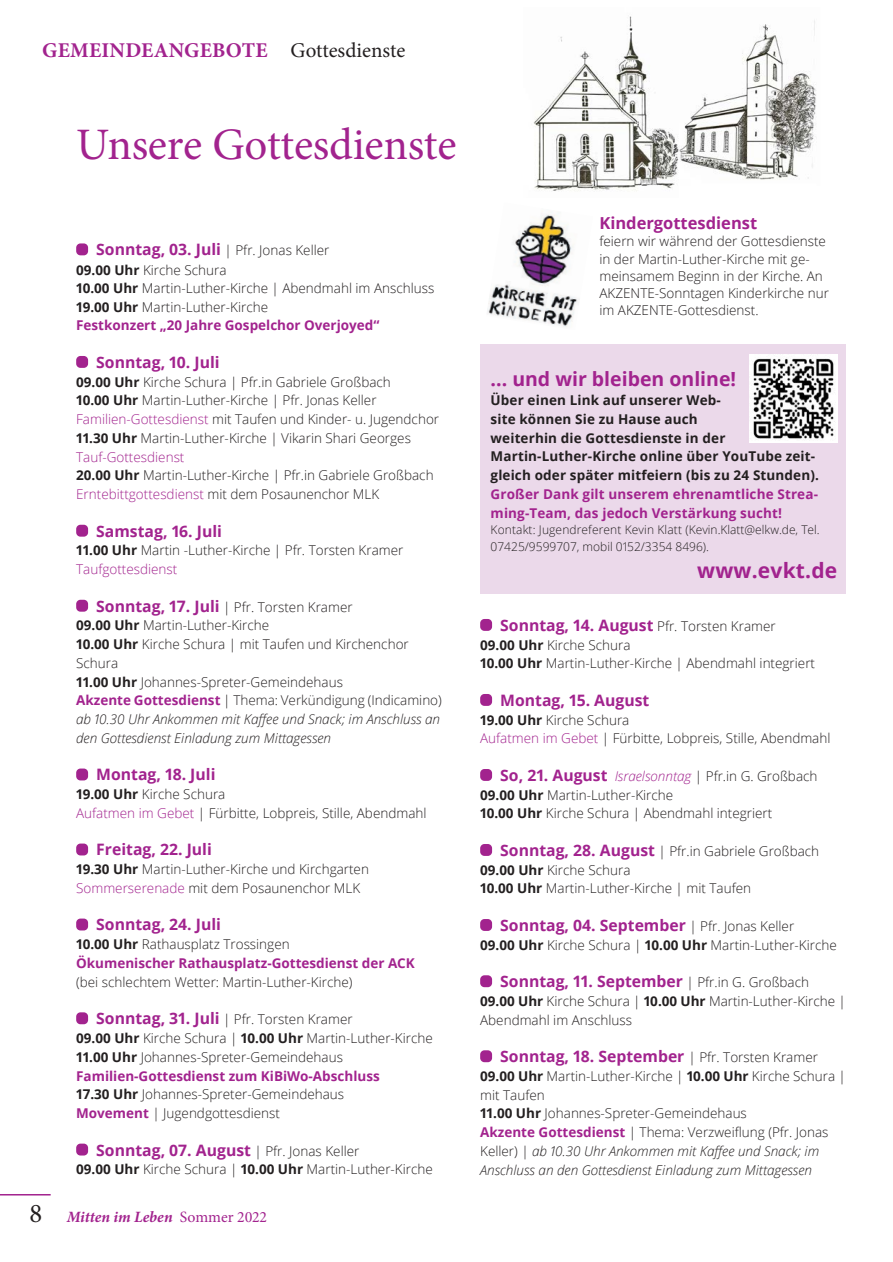
<style>
.page{position:relative;width:893px;height:1262px;background:#fff}
.page>*{position:absolute;margin:0;border:0;box-sizing:border-box;transform-origin:0 0}
.t1{font:45px "Minion Pro";letter-spacing:-.005em;color:#a2238e}
.t2{font:27px "Minion Pro";color:#231f20}
.t3{font:700 21px "Minion Pro";letter-spacing:.01em;color:#a2238e}
.t4{font:700 21px "Open Sans";letter-spacing:.01em;color:#a2238e}
.t5{font:700 19.5px "Open Sans";color:#a2238e}
.t6{font:700 16.5px "Open Sans";color:#a2238e}
.t7{font:700 15.75px "Open Sans";color:#a2238e}
.t8{font:italic 700 15.75px "Minion Pro";color:#a2238e}
.t9{font:300 13.5px/18.8px "Open Sans";color:#231f20}
.t10{font:700 13.5px/18.8px "Open Sans";letter-spacing:.01em;color:#231f20}
.t11{font:700 13.5px/18.8px "Open Sans";letter-spacing:.01em;color:#a2238e}
.t12{font:300 12px/16.5px "Open Sans";color:#231f20}
.s1{font-weight:400;color:#231f20}
.s2{font-weight:700;font-size:15.75px;color:#a2238e}
.s3{font-weight:700}
.s4{font-weight:700;color:#a2238e}
.s5{color:#a2238e}
.s6{font-style:italic}
.s7{color:#231f20}
.s8{font-weight:300;color:#231f20}
.s9{font-weight:300;font-size:13.5px;color:#231f20}
.s10{font-weight:400;font-style:normal}
.s11{font-style:italic;color:#a2238e}
</style>
<div class="page">
<hr style="left:0;top:1194px;width:51px;height:1px;background:#a2238e">
<div style="left:76px;top:243px;width:12px;height:12px;background:#a2238e;border-radius:4px"></div>
<div style="left:76px;top:356px;width:12px;height:12px;background:#a2238e;border-radius:4px"></div>
<div style="left:76px;top:525px;width:12px;height:12px;background:#a2238e;border-radius:4px"></div>
<div style="left:76px;top:600px;width:12px;height:12px;background:#a2238e;border-radius:4px"></div>
<div style="left:76px;top:768px;width:12px;height:12px;background:#a2238e;border-radius:4px"></div>
<div style="left:76px;top:843px;width:12px;height:12px;background:#a2238e;border-radius:4px"></div>
<div style="left:76px;top:918px;width:12px;height:12px;background:#a2238e;border-radius:4px"></div>
<div style="left:76px;top:1012px;width:12px;height:12px;background:#a2238e;border-radius:4px"></div>
<div style="left:76px;top:1143px;width:12px;height:12px;background:#a2238e;border-radius:4px"></div>
<div style="left:480px;top:619px;width:12px;height:12px;background:#a2238e;border-radius:4px"></div>
<div style="left:480px;top:694px;width:12px;height:12px;background:#a2238e;border-radius:4px"></div>
<div style="left:480px;top:769px;width:12px;height:12px;background:#a2238e;border-radius:4px"></div>
<div style="left:480px;top:844px;width:12px;height:12px;background:#a2238e;border-radius:4px"></div>
<div style="left:480px;top:919px;width:12px;height:12px;background:#a2238e;border-radius:4px"></div>
<div style="left:480px;top:975px;width:12px;height:12px;background:#a2238e;border-radius:4px"></div>
<div style="left:480px;top:1050px;width:12px;height:12px;background:#a2238e;border-radius:4px"></div>
<div style="left:480px;top:344px;width:366px;height:250px;background:#ebd9ea"></div>
<img style="left:749px;top:354px;width:88px;height:88px">
<img style="left:487px;top:214px;width:92px;height:113px">
<img style="left:534px;top:16px;width:282px;height:175px">
<h3 class="t3" style="left:42px;top:35px;width:364px">GEMEINDEANGEBOTE <span class="s1">Gottesdienste</span></h3>
<h1 class="t1" style="left:76px;top:115px;width:382px">Unsere Gottesdienste</h1>
<p class="t9" style="left:76px;top:241px;width:360px;text-indent:20px"><span class="s2">Sonntag, 03. Juli</span> | Pfr. Jonas Keller<br><span class="s3">09.00 Uhr</span> Kirche Schura<br><span class="s3">10.00 Uhr</span> Martin-Luther-Kirche | Abendmahl im Anschluss <span class="s3">19.00 Uhr</span> Martin-Luther-Kirche<br><span class="s4">Festkonzert „20 Jahre Gospelchor Overjoyed“</span></p>
<p class="t7" style="left:96px;top:351px;width:125px">Sonntag, 10. Juli</p>
<p class="t9" style="left:76px;top:372px;width:364px"><span class="s3">09.00 Uhr</span> Kirche Schura | Pfr.in Gabriele Großbach<br><span class="s3">10.00 Uhr</span> Martin-Luther-Kirche | Pfr. Jonas Keller <span class="s5">Familien-Gottesdienst</span> mit Taufen und Kinder- u. Jugendchor <span class="s3">11.30 Uhr</span> Martin-Luther-Kirche | Vikarin Shari Georges <span class="s5">Tauf-Gottesdienst<br></span><span class="s3">20.00 Uhr</span> Martin-Luther-Kirche | Pfr.in Gabriele Großbach <span class="s5">Erntebittgottesdienst</span> mit dem Posaunenchor MLK</p>
<p class="t7" style="left:96px;top:520px;width:127px">Samstag, 16. Juli</p>
<p class="t9" style="left:76px;top:541px;width:329px"><span class="s3">11.00 Uhr</span> Martin -Luther-Kirche | Pfr. Torsten Kramer<br><span class="s5">Taufgottesdienst</span></p>
<p class="t9" style="left:76px;top:597px;width:367px;text-indent:20px"><span class="s2">Sonntag, 17. Juli</span> | Pfr. Torsten Kramer<br><span class="s3">09.00 Uhr</span> Martin-Luther-Kirche<br><span class="s3">10.00 Uhr</span> Kirche Schura | mit Taufen und Kirchenchor Schura<br><span class="s3">11.00 Uhr</span> Johannes-Spreter-Gemeindehaus<br><span class="s4">Akzente Gottesdienst</span> | Thema: Verkündigung (Indicamino) <span class="s6">ab 10.30 Uhr Ankommen mit Kaffee und Snack; im Anschluss an den Gottesdienst Einladung zum Mittagessen</span></p>
<p class="t7" style="left:96px;top:763px;width:121px">Montag, 18. Juli</p>
<p class="t9" style="left:76px;top:784px;width:352px"><span class="s3">19.00 Uhr</span> Kirche Schura<br><span class="s5">Aufatmen im Gebet</span> | Fürbitte, Lobpreis, Stille, Abendmahl</p>
<p class="t7" style="left:96px;top:838px;width:117px">Freitag, 22. Juli</p>
<p class="t9" style="left:76px;top:859px;width:294px"><span class="s3">19.30 Uhr</span> Martin-Luther-Kirche und Kirchgarten<br><span class="s5">Sommerserenade</span> mit dem Posaunenchor MLK</p>
<p class="t7" style="left:96px;top:913px;width:126px">Sonntag, 24. Juli</p>
<p class="t11" style="left:76px;top:934px;width:340px"><span class="s7">10.00 Uhr</span> <span class="s8">Rathausplatz Trossingen<br></span>Ökumenischer Rathausplatz-Gottesdienst der ACK</p>
<p class="t9" style="left:76px;top:972px;width:278px">(bei schlechtem Wetter: Martin-Luther-Kirche)</p>
<p class="t9" style="left:76px;top:1009px;width:358px;text-indent:20px"><span class="s2">Sonntag, 31. Juli</span> | Pfr. Torsten Kramer<br><span class="s3">09.00 Uhr</span> Kirche Schura | <span class="s3">10.00 Uhr</span> Martin-Luther-Kirche <span class="s3">11.00 Uhr</span> Johannes-Spreter-Gemeindehaus <span class="s4">Familien-Gottesdienst zum KiBiWo-Abschluss<br></span><span class="s3">17.30 Uhr</span> Johannes-Spreter-Gemeindehaus<br><span class="s4">Movement</span> | Jugendgottesdienst</p>
<p class="t7" style="left:96px;top:1138px;width:265px">Sonntag, 07. August <span class="s9">| Pfr. Jonas Keller</span></p>
<p class="t9" style="left:76px;top:1159px;width:358px"><span class="s3">09.00 Uhr</span> Kirche Schura | <span class="s3">10.00 Uhr</span> Martin-Luther-Kirche</p>
<h2 class="t2" style="left:29px;top:1195px;width:14px">8</h2>
<p class="t8" style="left:67px;top:1206px;width:202px">Mitten im Leben <span class="s10">Sommer 2022</span></p>
<p class="t6" style="left:599px;top:212px;width:159px">Kindergottesdienst</p>
<p class="t9" style="left:599px;top:233px;width:231px;line-height:17.2px">feiern wir während der Gottesdienste in der Martin-Luther-Kirche mit ge&shy;meinsamem Beginn in der Kirche. An AKZENTE-Sonntagen Kinderkirche nur im AKZENTE-Gottesdienst.</p>
<h3 class="t5" style="left:491px;top:366px;width:247px">... und wir bleiben online!</h3>
<p class="t10" style="left:491px;top:391px;width:330px">Über einen Link auf unserer Web-<br>site können Sie zu Hause auch<br>weiterhin die Gottesdienste in der Martin-Luther-Kirche online über YouTube zeit&shy;gleich oder später mitfeiern (bis zu 24 Stunden).</p>
<p class="t11" style="left:491px;top:484px;width:329px">Großer Dank gilt unserem ehrenamtliche Strea&shy;ming-Team, das jedoch Verstärkung sucht!</p>
<p class="t12" style="left:491px;top:521px;width:331px">Kontakt: Jugendreferent Kevin Klatt (Kevin.Klatt@elkw.de, Tel.<br>07425/9599707, mobil 0152/3354 8496).</p>
<h3 class="t4" style="left:697px;top:555px;width:142px">www.evkt.de</h3>
<p class="t7" style="left:500px;top:614px;width:277px">Sonntag, 14. August <span class="s9">Pfr. Torsten Kramer</span></p>
<p class="t9" style="left:480px;top:635px;width:336px"><span class="s3">09.00 Uhr</span> Kirche Schura<br><span class="s3">10.00 Uhr</span> Martin-Luther-Kirche | Abendmahl integriert</p>
<p class="t7" style="left:500px;top:689px;width:151px">Montag, 15. August</p>
<p class="t9" style="left:480px;top:710px;width:352px"><span class="s3">19.00 Uhr</span> Kirche Schura<br><span class="s5">Aufatmen im Gebet</span> | Fürbitte, Lobpreis, Stille, Abendmahl</p>
<p class="t9" style="left:480px;top:766px;width:339px;text-indent:20px"><span class="s2">So, 21. August</span> <span class="s11">Israelsonntag</span> | Pfr.in G. Großbach<br><span class="s3">09.00 Uhr</span> Martin-Luther-Kirche<br><span class="s3">10.00 Uhr</span> Kirche Schura | Abendmahl integriert</p>
<p class="t9" style="left:480px;top:841px;width:341px;text-indent:20px"><span class="s2">Sonntag, 28. August</span> | Pfr.in Gabriele Großbach<br><span class="s3">09.00 Uhr</span> Kirche Schura<br><span class="s3">10.00 Uhr</span> Martin-Luther-Kirche | mit Taufen</p>
<p class="t7" style="left:500px;top:914px;width:296px">Sonntag, 04. September <span class="s9">| Pfr. Jonas Keller</span></p>
<p class="t9" style="left:480px;top:935px;width:358px"><span class="s3">09.00 Uhr</span> Kirche Schura | <span class="s3">10.00 Uhr</span> Martin-Luther-Kirche</p>
<p class="t7" style="left:500px;top:970px;width:310px">Sonntag, 11. September <span class="s9">| Pfr.in G. Großbach</span></p>
<p class="t9" style="left:480px;top:991px;width:367px"><span class="s3">09.00 Uhr</span> Kirche Schura | <span class="s3">10.00 Uhr</span> Martin-Luther-Kirche |<br>Abendmahl im Anschluss</p>
<p class="t7" style="left:500px;top:1045px;width:319px">Sonntag, 18. September <span class="s9">| Pfr. Torsten Kramer</span></p>
<p class="t9" style="left:480px;top:1066px;width:367px"><span class="s3">09.00 Uhr</span> Martin-Luther-Kirche | <span class="s3">10.00 Uhr</span> Kirche Schura | mit Taufen<br><span class="s3">11.00 Uhr</span> Johannes-Spreter-Gemeindehaus<br><span class="s4">Akzente Gottesdienst</span> | Thema: Verzweiflung (Pfr. Jonas Keller) | <span class="s6">ab 10.30 Uhr Ankommen mit Kaffee und Snack; im Anschluss an den Gottesdienst Einladung zum Mittagessen</span></p>
</div>
